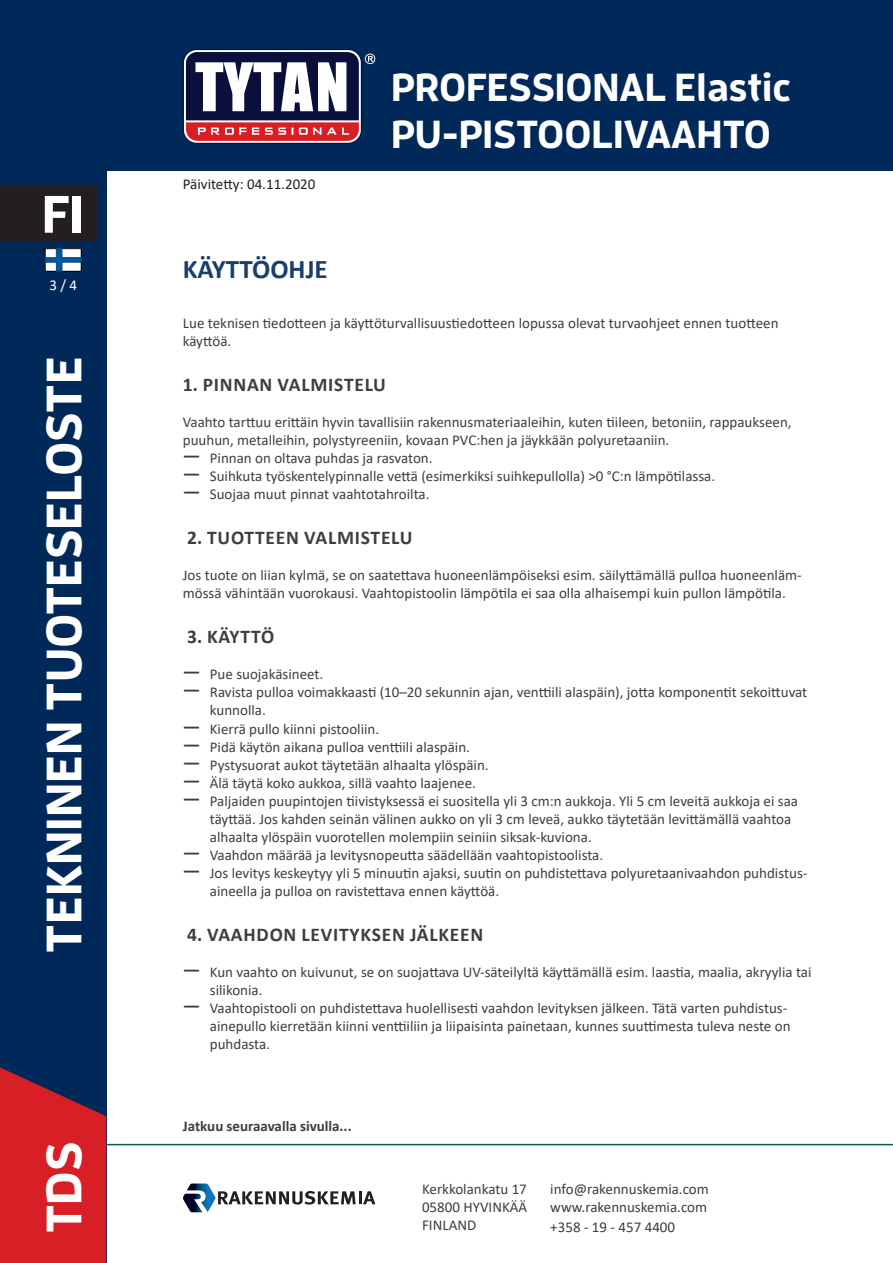
<style>
.page{position:relative;width:893px;height:1263px;background:#fff}
.page>*{position:absolute;margin:0;border:0;box-sizing:border-box;transform-origin:0 0}
.t1{font:700 52.5px "Enzo OT";color:#fff}
.t2{font:700 49.5px "Enzo OT";color:#fff}
.t3{font:700 39px/46.8px "Enzo OT";color:#fff}
.technical_data_parag{font:700 27px "Calibri";color:#1a3e6a}
.technical_data_parag-2{font:700 19.5px "Calibri";letter-spacing:.04em;color:#3e3e3f}
.technical_data_parag-3{font:15px/18px "Calibri";color:#3e3e3f}
.technical_data_parag-4{font:700 15px "Calibri";color:#3e3e3f}
.t4{font:15px "Calibri";color:#231f20}
.t5{font:15px "Calibri";color:#fff}
.s1{font-weight:700;font-size:19.5px}
</style>
<div class="page">
<div style="left:0;top:0;width:893px;height:170px;background:#002959"></div>
<div style="left:0;top:170px;width:106px;height:1093px;background:#002959"></div>
<svg style="left:0;top:1067px;width:106px;height:196px;background:#bd202c"></svg>
<hr style="left:106px;top:1144px;width:787px;height:1px;background:#0d6434">
<div style="left:0;top:186px;width:98px;height:55px;background:#231f20"></div>
<svg style="left:183px;top:49px;width:179px;height:95px"></svg>
<div style="left:184px;top:50px;width:177px;height:93px;background:#fff;border-radius:13px"></div>
<svg style="left:365px;top:54px;width:10px;height:10px"></svg>
<svg style="left:186px;top:52px;width:173px;height:89px"></svg>
<svg style="left:45px;top:248px;width:36px;height:23px"></svg>
<svg style="left:183px;top:1183px;width:192px;height:29px"></svg>
<h1 class="t1" style="left:42px;top:181px;width:44px">FI</h1>
<p class="t5" style="left:49px;top:275px;width:29px">3 / 4</p>
<h2 class="t2" style="left:33px;top:952px;width:597px;rotate:-90deg">TEKNINEN TUOTESELOSTE</h2>
<h2 class="t2" style="left:33px;top:1233px;width:93px;rotate:-90deg">TDS</h2>
<p class="t4" style="left:183px;top:173px;width:134px">Päivitetty: 04.11.2020</p>
<h3 class="t3" style="left:391px;top:63px;width:401px">PROFESSIONAL Elastic<br>PU-PISTOOLIVAAHTO</h3>
<p class="technical_data_parag" style="left:183px;top:250px;width:146px">KÄYTTÖOHJE</p>
<p class="technical_data_parag-3" style="left:183px;top:314px;width:597px">Lue teknisen tiedotteen ja käyttöturvallisuustiedotteen lopussa olevat turvaohjeet ennen tuotteen käyttöä.</p>
<p class="technical_data_parag-2" style="left:183px;top:371px;width:205px">1. PINNAN VALMISTELU</p>
<p class="technical_data_parag-3" style="left:183px;top:413px;width:610px">Vaahto tarttuu erittäin hyvin tavallisiin rakennusmateriaaleihin, kuten tiileen, betoniin, rappaukseen, puuhun, metalleihin, polystyreeniin, kovaan PVC:hen ja jäykkään polyuretaaniin.</p>
<p class="technical_data_parag-3" style="left:183px;top:449px;width:251px"><span class="s1">͹</span> Pinnan on oltava puhdas ja rasvaton.</p>
<p class="technical_data_parag-3" style="left:183px;top:467px;width:534px"><span class="s1">͹</span> Suihkuta työskentelypinnalle vettä (esimerkiksi suihkepullolla) &gt;0 °C:n lämpötilassa.</p>
<p class="technical_data_parag-3" style="left:183px;top:485px;width:248px"><span class="s1">͹</span> Suojaa muut pinnat vaahtotahroilta.</p>
<p class="technical_data_parag-2" style="left:187px;top:524px;width:227px">2. TUOTTEEN VALMISTELU</p>
<p class="technical_data_parag-3" style="left:183px;top:566px;width:620px">Jos tuote on liian kylmä, se on saatettava huoneenlämpöiseksi esim. säilyttämällä pulloa huoneenläm&shy;mössä vähintään vuorokausi. Vaahtopistoolin lämpötila ei saa olla alhaisempi kuin pullon lämpötila.</p>
<p class="technical_data_parag-2" style="left:187px;top:623px;width:88px">3. KÄYTTÖ</p>
<p class="technical_data_parag-3" style="left:183px;top:665px;width:142px"><span class="s1">͹</span> Pue suojakäsineet.</p>
<p class="technical_data_parag-3" style="left:210px;top:683px;width:599px;text-indent:-27px"><span class="s1">͹</span> Ravista pulloa voimakkaasti (10–20 sekunnin ajan, venttiili alaspäin), jotta komponentit sekoittuvat kunnolla.</p>
<p class="technical_data_parag-3" style="left:183px;top:719px;width:198px"><span class="s1">͹</span> Kierrä pullo kiinni pistooliin.</p>
<p class="technical_data_parag-3" style="left:183px;top:737px;width:289px"><span class="s1">͹</span> Pidä käytön aikana pulloa venttiili alaspäin.</p>
<p class="technical_data_parag-3" style="left:183px;top:755px;width:307px"><span class="s1">͹</span> Pystysuorat aukot täytetään alhaalta ylöspäin.</p>
<p class="technical_data_parag-3" style="left:183px;top:773px;width:295px"><span class="s1">͹</span> Älä täytä koko aukkoa, sillä vaahto laajenee.</p>
<p class="technical_data_parag-3" style="left:210px;top:791px;width:590px;text-indent:-27px"><span class="s1">͹</span> Paljaiden puupintojen tiivistyksessä ei suositella yli 3 cm:n aukkoja. Yli 5 cm leveitä aukkoja ei saa täyttää. Jos kahden seinän välinen aukko on yli 3 cm leveä, aukko täytetään levittämällä vaahtoa alhaalta ylöspäin vuorotellen molempiin seiniin siksak-kuviona.</p>
<p class="technical_data_parag-3" style="left:183px;top:845px;width:422px"><span class="s1">͹</span> Vaahdon määrää ja levitysnopeutta säädellään vaahtopistoolista.</p>
<p class="technical_data_parag-3" style="left:210px;top:863px;width:599px;text-indent:-27px"><span class="s1">͹</span> Jos levitys keskeytyy yli 5 minuutin ajaksi, suutin on puhdistettava polyuretaanivaahdon puhdistus&shy;aineella ja pulloa on ravistettava ennen käyttöä.</p>
<p class="technical_data_parag-2" style="left:187px;top:920px;width:297px">4. VAAHDON LEVITYKSEN JÄLKEEN</p>
<p class="technical_data_parag-3" style="left:210px;top:962px;width:603px;text-indent:-27px"><span class="s1">͹</span> Kun vaahto on kuivunut, se on suojattava UV-säteilyltä käyttämällä esim. laastia, maalia, akryylia tai silikonia.</p>
<p class="technical_data_parag-3" style="left:210px;top:998px;width:582px;text-indent:-27px"><span class="s1">͹</span> Vaahtopistooli on puhdistettava huolellisesti vaahdon levityksen jälkeen. Tätä varten puhdistus&shy;ainepullo kierretään kiinni venttiiliin ja liipaisinta painetaan, kunnes suuttimesta tuleva neste on puhdasta.</p>
<p class="technical_data_parag-4" style="left:183px;top:1115px;width:170px">Jatkuu seuraavalla sivulla...</p>
<p class="technical_data_parag-3" style="left:422px;top:1180px;width:107px;text-align:justify">Kerkkolankatu 17<br>05800 HYVINKÄÄ FINLAND</p>
<p class="technical_data_parag-3" style="left:550px;top:1180px;width:160px;line-height:18.6px;text-align:justify">info@rakennuskemia.com www.rakennuskemia.com +358 - 19 - 457 4400</p>
</div>
